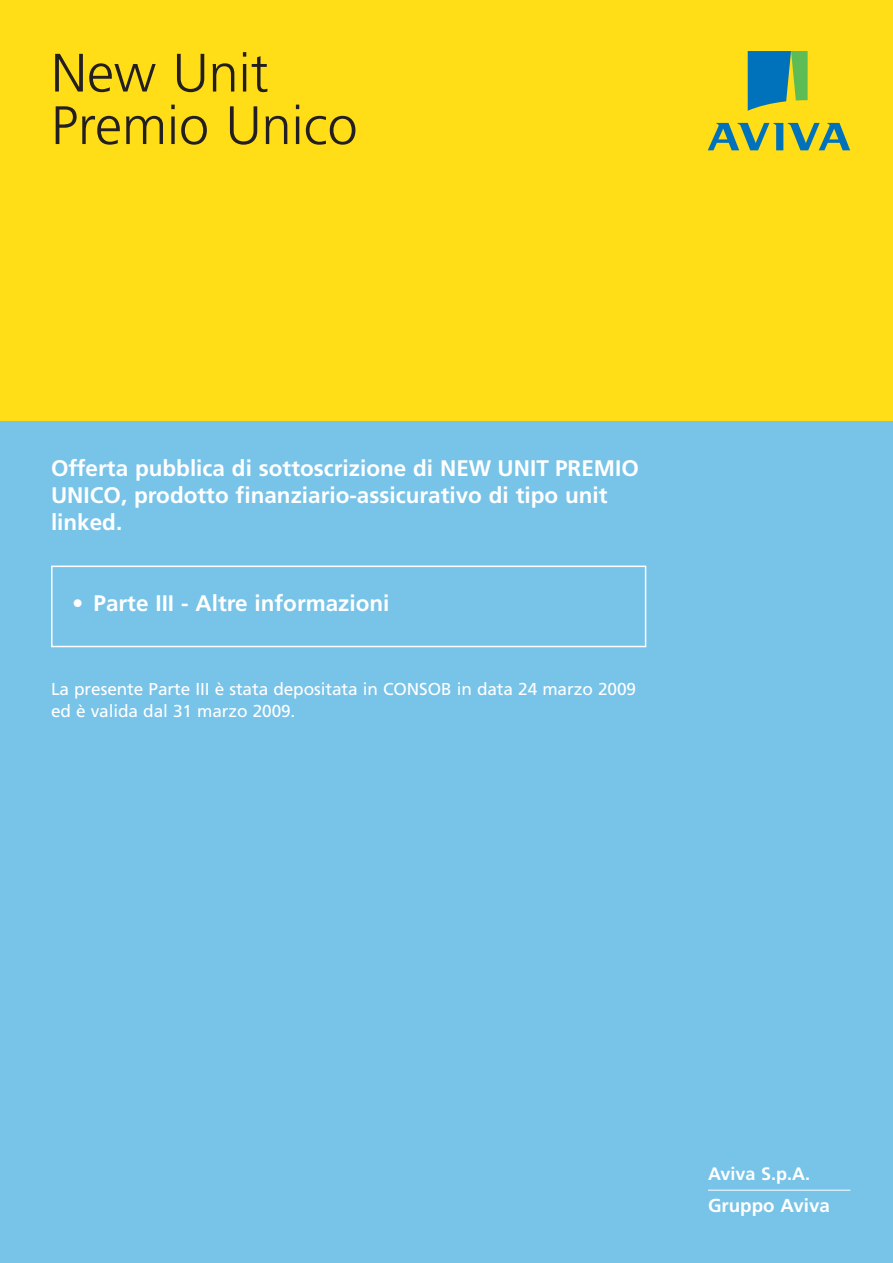
<style>
.page{position:relative;width:893px;height:1263px;background:#fff}
.page>*{position:absolute;margin:0;border:0;box-sizing:border-box;transform-origin:0 0}
.t1{font:300 54px/52.5px "Frutiger";color:#231f20}
.t2{font:700 22.5px/27px "Frutiger";color:#fff}
.t3{font:700 18.75px "Frutiger";color:#fff}
.t4{font:700 18px "Frutiger";color:#fff}
.t5{font:17.25px/22.5px "Frutiger";letter-spacing:-.005em;color:#fff}
</style>
<div class="page">
<div style="left:0;top:421px;width:893px;height:842px;background:#78c3e8"></div>
<div style="left:0;top:0;width:893px;height:421px;background:#ffdd17"></div>
<svg style="left:748px;top:51px;width:60px;height:60px"></svg>
<svg style="left:708px;top:123px;width:142px;height:27px"></svg>
<hr style="left:708px;top:1190px;width:142px;height:1px;background:#fff">
<div style="left:51px;top:566px;width:595px;height:81px;border:2px solid #fff"></div>
<h1 class="t1" style="left:51px;top:51px;width:308px">New Unit<br>Premio Unico</h1>
<p class="t2" style="left:51px;top:457px;width:589px">Offerta pubblica di sottoscrizione di NEW UNIT PREMIO<br>UNICO, prodotto finanziario-assicurativo di tipo unit linked.</p>
<p class="t2" style="left:72px;top:592px;width:319px">• Parte III - Altre informazioni</p>
<p class="t5" style="left:51px;top:679px;width:587px">La presente Parte III è stata depositata in CONSOB in data 24 marzo 2009 ed è valida dal 31 marzo 2009.</p>
<p class="t4" style="left:708px;top:1167px;width:104px">Aviva S.p.A.</p>
<p class="t3" style="left:708px;top:1198px;width:123px">Gruppo Aviva</p>
</div>
